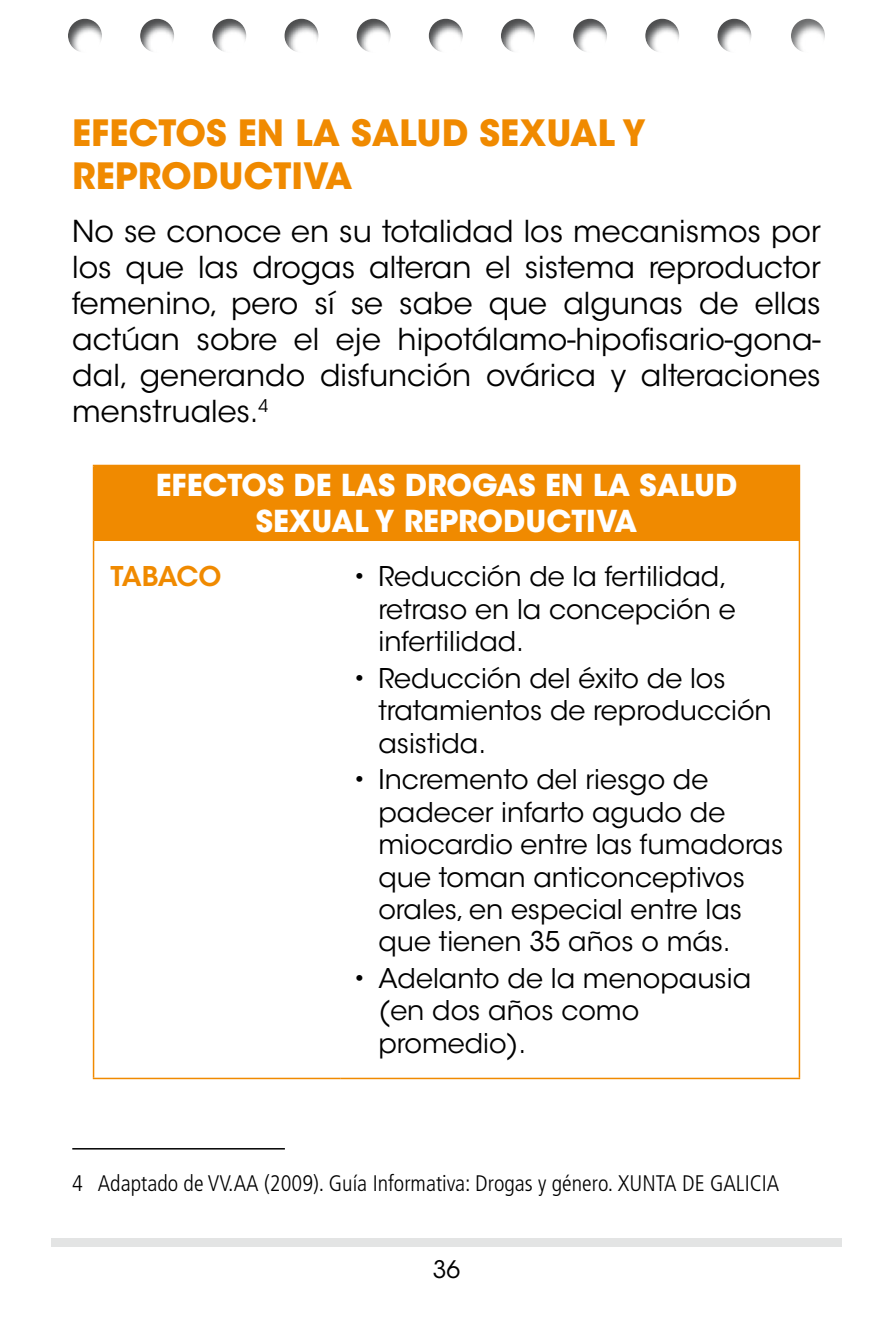
<style>
.page{position:relative;width:893px;height:1319px;background:#fff}
.page>*{position:absolute;margin:0;border:0;box-sizing:border-box;transform-origin:0 0}
.t1{font:700 36px/43.2px "ITC Avant Garde Std";color:#f08a00}
.t2{font:30px/36px "ITC Avant Garde Std";color:#000;text-align:justify}
.t3{font:700 30px/36px "ITC Avant Garde Std";color:#fff;text-align:center}
.t4{font:27px/32.4px "ITC Avant Garde Std";color:#000}
.t5{font:600 27px "ITC Avant Garde Std";letter-spacing:-.03em;color:#f08a00}
.t6{font:24px "ITC Avant Garde Std";color:#000}
.t7{font:300 condensed 22.5px "Frutiger LT Std";color:#000}
</style>
<div class="page">
<div style="left:51px;top:1237px;width:791px;height:9px;background:#e3e4e4"></div>
<div style="left:94px;top:465px;width:705px;height:75px;background:#f08a00"></div>
<hr style="left:93px;top:464px;width:247px;height:2px;background:#f08a00">
<hr style="left:93px;top:466px;width:1px;height:74px;background:#f08a00">
<hr style="left:340px;top:464px;width:460px;height:2px;background:#f08a00">
<hr style="left:799px;top:466px;width:1px;height:74px;background:#f08a00">
<hr style="left:93px;top:540px;width:1px;height:537px;background:#f08a00">
<hr style="left:799px;top:540px;width:1px;height:537px;background:#f08a00">
<hr style="left:93px;top:1077px;width:247px;height:1px;background:#f08a00">
<hr style="left:340px;top:1077px;width:460px;height:1px;background:#f08a00">
<hr style="left:72px;top:1147px;width:213px;height:2px;background:#000">
<div style="left:64px;top:17px;width:762px;height:39px;background:#000;opacity:.4"></div>
<h1 class="t1" style="left:72px;top:111px;width:575px">EFECTOS EN LA SALUD SEXUAL Y<br>REPRODUCTIVA</h1>
<p class="t2" style="left:72px;top:213px;width:750px">No se conoce en su totalidad los mecanismos por los que las drogas alteran el sistema reproductor femenino, pero sí se sabe que algunas de ellas actúan sobre el eje hipotálamo-hipofisario-gona&shy;dal, generando disfunción ovárica y alteraciones menstruales.<sup>4</sup></p>
<p class="t3" style="left:156px;top:467px;width:583px">EFECTOS DE LAS DROGAS EN LA SALUD<br>SEXUAL Y REPRODUCTIVA</p>
<p class="t5" style="left:111px;top:559px;width:112px">TABACO</p>
<p class="t4" style="left:378px;top:560px;width:359px;text-indent:-26px">• Reducción de la fertilidad, retraso en la concepción e infertilidad.</p>
<p class="t4" style="left:378px;top:662px;width:395px;text-indent:-26px">• Reducción del éxito de los tratamientos de reproducción asistida.</p>
<p class="t4" style="left:378px;top:763px;width:406px;text-indent:-26px">• Incremento del riesgo de padecer infarto agudo de miocardio entre las fumadoras que toman anticonceptivos orales, en especial entre las que tienen 35 años o más.</p>
<p class="t4" style="left:378px;top:962px;width:374px;text-indent:-26px">• Adelanto de la menopausia (en dos años como promedio).</p>
<p class="t7" style="left:72px;top:1170px;width:708px">4 Adaptado de VV.AA (2009). Guía Informativa: Drogas y género. XUNTA DE GALICIA</p>
<p class="t6" style="left:433px;top:1254px;width:29px">36</p>
</div>
